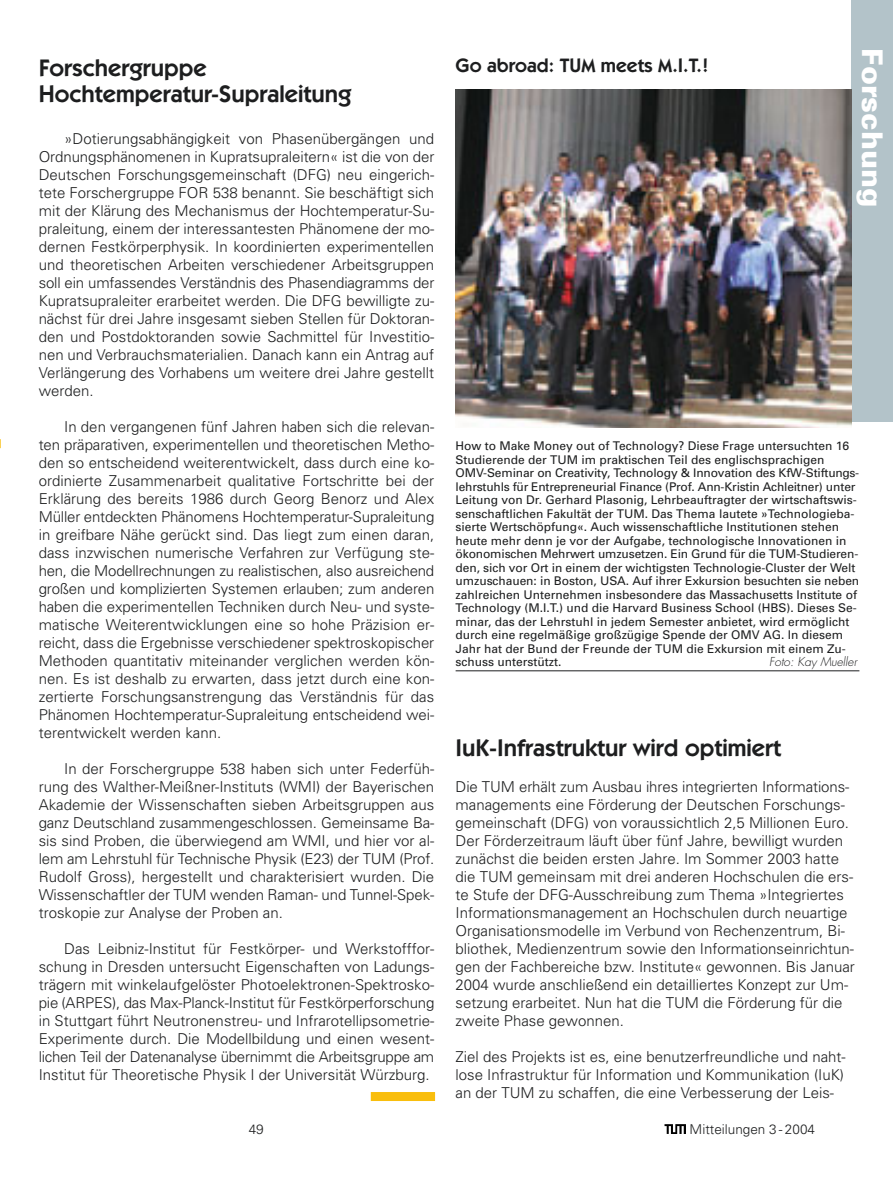
<style>
.page{position:relative;width:893px;height:1190px;background:#fff}
.page>*{position:absolute;margin:0;border:0;box-sizing:border-box;transform-origin:0 0}
.t1{font:900 28.5px "Univers";color:#fff}
.t2{font:600 24px/25.5px "Itc Kabel";color:#1d1e1f}
.t3{font:600 19.5px "Itc Kabel";color:#1d1e1f}
.t4{font:300 15px/18px "Univers";color:#1d1e1f;text-align:justify}
.t5{font:300 13.5px "Univers";color:#1d1e1f}
.t6{font:12px/13.5px "Univers";color:#1d1e1f}
.t7{font:italic 300 12px "Futura";color:#1d1e1f}
</style>
<div class="page">
<hr style="left:455px;top:670px;width:404px;height:1px;background:#1d1e1f">
<div style="left:851px;top:0;width:41px;height:421px;background:#b3c3c9"></div>
<svg style="left:664px;top:1124px;width:22px;height:10px"></svg>
<img style="left:455px;top:89px;width:396px;height:338px">
<div style="left:371px;top:1092px;width:64px;height:9px;background:#f9be0d"></div>
<h2 class="t2" style="left:39px;top:57px;width:314px">Forschergruppe<br>Hochtemperatur-Supraleitung</h2>
<p class="t4" style="left:39px;top:131px;width:397px;text-indent:26px">»Dotierungsabhängigkeit von Phasenübergängen und Ordnungsphänomenen in Kupratsupraleitern« ist die von der Deutschen Forschungsgemeinschaft (DFG) neu eingerich&shy;tete Forschergruppe FOR 538 benannt. Sie beschäftigt sich mit der Klärung des Mechanismus der Hochtemperatur-Su&shy;praleitung, einem der interessantesten Phänomene der mo&shy;dernen Festkörperphysik. In koordinierten experimentellen und theoretischen Arbeiten verschiedener Arbeitsgruppen soll ein umfassendes Verständnis des Phasendiagramms der Kupratsupraleiter erarbeitet werden. Die DFG bewilligte zu&shy;nächst für drei Jahre insgesamt sieben Stellen für Doktoran&shy;den und Postdoktoranden sowie Sachmittel für Investitio&shy;nen und Verbrauchsmaterialien. Danach kann ein Antrag auf Verlängerung des Vorhabens um weitere drei Jahre gestellt werden.</p>
<p class="t4" style="left:39px;top:419px;width:397px;text-indent:26px">In den vergangenen fünf Jahren haben sich die relevan&shy;ten präparativen, experimentellen und theoretischen Metho&shy;den so entscheidend weiterentwickelt, dass durch eine ko&shy;ordinierte Zusammenarbeit qualitative Fortschritte bei der Erklärung des bereits 1986 durch Georg Benorz und Alex Müller entdeckten Phänomens Hochtemperatur-Supraleitung in greifbare Nähe gerückt sind. Das liegt zum einen daran, dass inzwischen numerische Verfahren zur Verfügung ste&shy;hen, die Modellrechnungen zu realistischen, also ausreichend großen und komplizierten Systemen erlauben; zum anderen haben die experimentellen Techniken durch Neu- und syste&shy;matische Weiterentwicklungen eine so hohe Präzision er&shy;reicht, dass die Ergebnisse verschiedener spektroskopischer Methoden quantitativ miteinander verglichen werden kön&shy;nen. Es ist deshalb zu erwarten, dass jetzt durch eine kon&shy;zertierte Forschungsanstrengung das Verständnis für das Phänomen Hochtemperatur-Supraleitung entscheidend wei&shy;terentwickelt werden kann.</p>
<p class="t4" style="left:39px;top:761px;width:397px;text-indent:26px">In der Forschergruppe 538 haben sich unter Federfüh&shy;rung des Walther-Meißner-Instituts (WMI) der Bayerischen Akademie der Wissenschaften sieben Arbeitsgruppen aus ganz Deutschland zusammengeschlossen. Gemeinsame Ba&shy;sis sind Proben, die überwiegend am WMI, und hier vor al&shy;lem am Lehrstuhl für Technische Physik (E23) der TUM (Prof.<br>Rudolf Gross), hergestellt und charakterisiert wurden. Die Wissenschaftler der TUM wenden Raman- und Tunnel-Spek&shy;troskopie zur Analyse der Proben an.</p>
<p class="t4" style="left:39px;top:941px;width:397px;text-indent:26px">Das Leibniz-Institut für Festkörper- und Werkstofffor&shy;schung in Dresden untersucht Eigenschaften von Ladungs&shy;trägern mit winkelaufgelöster Photoelektronen-Spektrosko&shy;pie (ARPES), das Max-Planck-Institut für Festkörperforschung in Stuttgart führt Neutronenstreu- und Infrarotellipsometrie-Experimente durch. Die Modellbildung und einen wesent&shy;lichen Teil der Datenanalyse übernimmt die Arbeitsgruppe am Institut für Theoretische Physik I der Universität Würzburg.</p>
<p class="t5" style="left:249px;top:1124px;width:17px">49</p>
<h3 class="t3" style="left:455px;top:58px;width:254px">Go abroad: TUM meets M.I.T.!</h3>
<h1 class="t1" style="left:882px;top:48px;width:160px;rotate:90deg">Forschung</h1>
<p class="t6" style="left:455px;top:440px;width:405px">How to Make Money out of Technology? Diese Frage untersuchten 16<br>Studierende der TUM im praktischen Teil des englischsprachigen OMV-Seminar on Creativity, Technology &amp; Innovation des KfW-Stiftungs&shy;lehrstuhls für Entrepreneurial Finance (Prof. Ann-Kristin Achleitner) unter Leitung von Dr. Gerhard Plasonig, Lehrbeauftragter der wirtschaftswis&shy;senschaftlichen Fakultät der TUM. Das Thema lautete »Technologieba&shy;sierte Wertschöpfung«. Auch wissenschaftliche Institutionen stehen heute mehr denn je vor der Aufgabe, technologische Innovationen in ökonomischen Mehrwert umzusetzen. Ein Grund für die TUM-Studieren&shy;den, sich vor Ort in einem der wichtigsten Technologie-Cluster der Welt umzuschauen: in Boston, USA. Auf ihrer Exkursion besuchten sie neben zahlreichen Unternehmen insbesondere das Massachusetts Institute of Technology (M.I.T.) und die Harvard Business School (HBS). Dieses Se&shy;minar, das der Lehrstuhl in jedem Semester anbietet, wird ermöglicht durch eine regelmäßige großzügige Spende der OMV AG. In diesem Jahr hat der Bund der Freunde der TUM die Exkursion mit einem Zu&shy;schuss unterstützt.</p>
<p class="t7" style="left:769px;top:656px;width:89px">Foto: Kay Mueller</p>
<h2 class="t2" style="left:455px;top:736px;width:327px">IuK-Infrastruktur wird optimiert</h2>
<p class="t4" style="left:455px;top:779px;width:401px;text-align:left">Die TUM erhält zum Ausbau ihres integrierten Informations&shy;managements eine Förderung der Deutschen Forschungs&shy;gemeinschaft (DFG) von voraussichtlich 2,5 Millionen Euro.<br>Der Förderzeitraum läuft über fünf Jahre, bewilligt wurden zunächst die beiden ersten Jahre. Im Sommer 2003 hatte die TUM gemeinsam mit drei anderen Hochschulen die ers&shy;te Stufe der DFG-Ausschreibung zum Thema »Integriertes Informationsmanagement an Hochschulen durch neuartige Organisationsmodelle im Verbund von Rechenzentrum, Bi&shy;bliothek, Medienzentrum sowie den Informationseinrichtun&shy;gen der Fachbereiche bzw. Institute« gewonnen. Bis Januar 2004 wurde anschließend ein detailliertes Konzept zur Um&shy;setzung erarbeitet. Nun hat die TUM die Förderung für die zweite Phase gewonnen.</p>
<p class="t4" style="left:455px;top:1049px;width:391px">Ziel des Projekts ist es, eine benutzerfreundliche und naht&shy;lose Infrastruktur für Information und Kommunikation (IuK) an der TUM zu schaffen, die eine Verbesserung der Leis-</p>
<p class="t5" style="left:689px;top:1124px;width:127px">Mitteilungen 3 - 2004</p>
</div>
